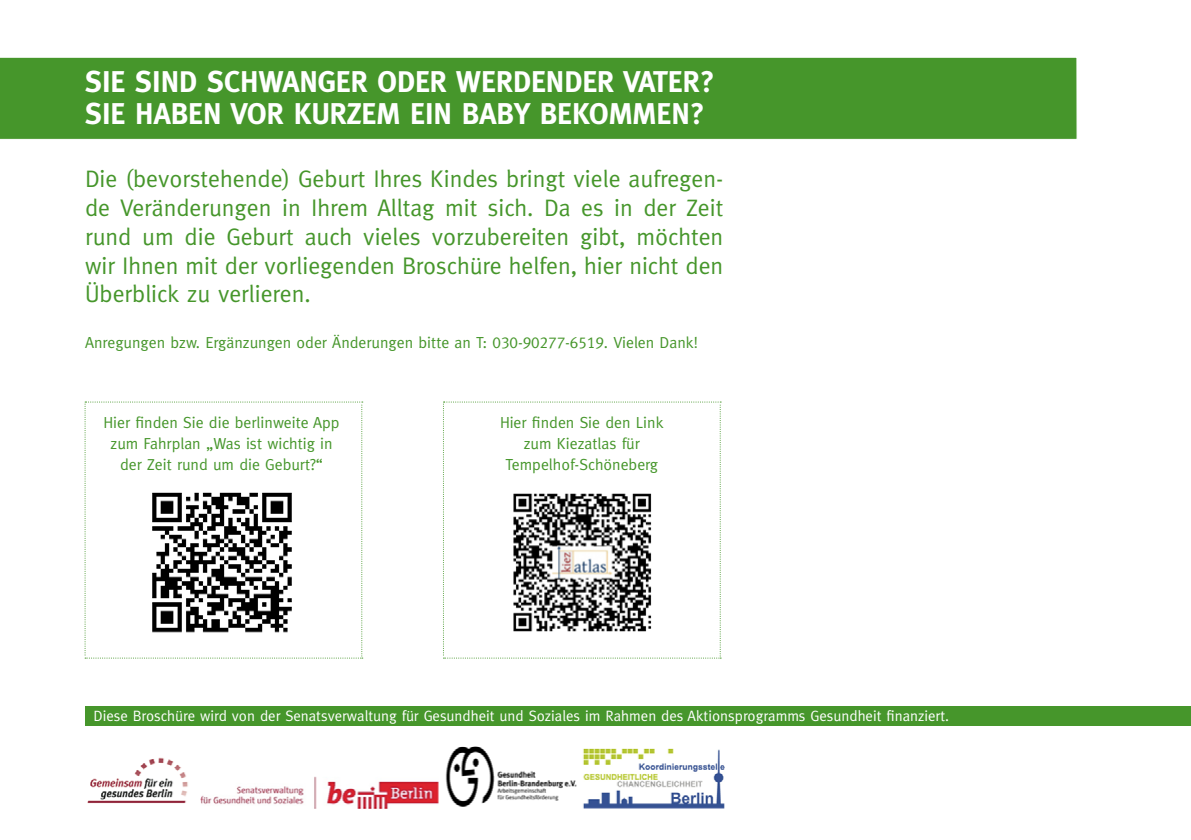
<style>
.page{position:relative;width:1191px;height:840px;background:#fff}
.page>*{position:absolute;margin:0;border:0;box-sizing:border-box;transform-origin:0 0}
.t1{font:700 30px "Meta";color:#fff}
.t2{font:24px/28.8px "Meta";color:#46962b;text-align:justify}
.t3{font:16px "Meta";color:#46962b}
.t4{font:15px "Meta";color:#fff}
.s1{font-family:"Meta Caps"}
</style>
<div class="page">
<div style="left:85px;top:705px;width:1106px;height:21px;background:#46962b"></div>
<div style="left:0;top:57px;width:1077px;height:82px;background:#46962b"></div>
<img style="left:87px;top:746px;width:638px;height:63px">
<svg style="left:85px;top:401px;width:278px;height:257px"></svg>
<svg style="left:443px;top:401px;width:278px;height:257px"></svg>
<img style="left:148px;top:487px;width:147px;height:147px">
<img style="left:508px;top:487px;width:147px;height:147px">
<p class="t1" style="left:85px;top:64px;width:631px">SIE SIND SCHWANGER ODER WERDENDER VATER?</p>
<p class="t1" style="left:85px;top:96px;width:621px">SIE HABEN VOR KURZEM EIN BABY BEKOMMEN?</p>
<p class="t2" style="left:85px;top:164px;width:640px">Die (bevorstehende) Geburt Ihres Kindes bringt viele aufregen&shy;de Veränderungen in Ihrem Alltag mit sich. Da es in der Zeit rund um die Geburt auch vieles vorzubereiten gibt, möchten wir Ihnen mit der vorliegenden Broschüre helfen, hier nicht den Überblick zu verlieren.</p>
<p class="t3" style="left:85px;top:332px;width:614px">Anregungen bzw. Ergänzungen oder Änderungen bitte an T: <span class="s1">030-90277-6519.</span> Vielen Dank!</p>
<p class="t3" style="left:104px;top:413px;width:238px">Hier finden Sie die berlinweite App</p>
<p class="t3" style="left:111px;top:434px;width:223px">zum Fahrplan „Was ist wichtig in</p>
<p class="t3" style="left:120px;top:455px;width:204px">der Zeit rund um die Geburt?“</p>
<p class="t3" style="left:500px;top:413px;width:165px">Hier finden Sie den Link</p>
<p class="t3" style="left:524px;top:434px;width:118px">zum Kiezatlas für</p>
<p class="t3" style="left:505px;top:455px;width:154px">Tempelhof-Schöneberg</p>
<p class="t4" style="left:94px;top:706px;width:857px">Diese Broschüre wird von der Senatsverwaltung für Gesundheit und Soziales im Rahmen des Aktionsprogramms Gesundheit finanziert.</p>
</div>
